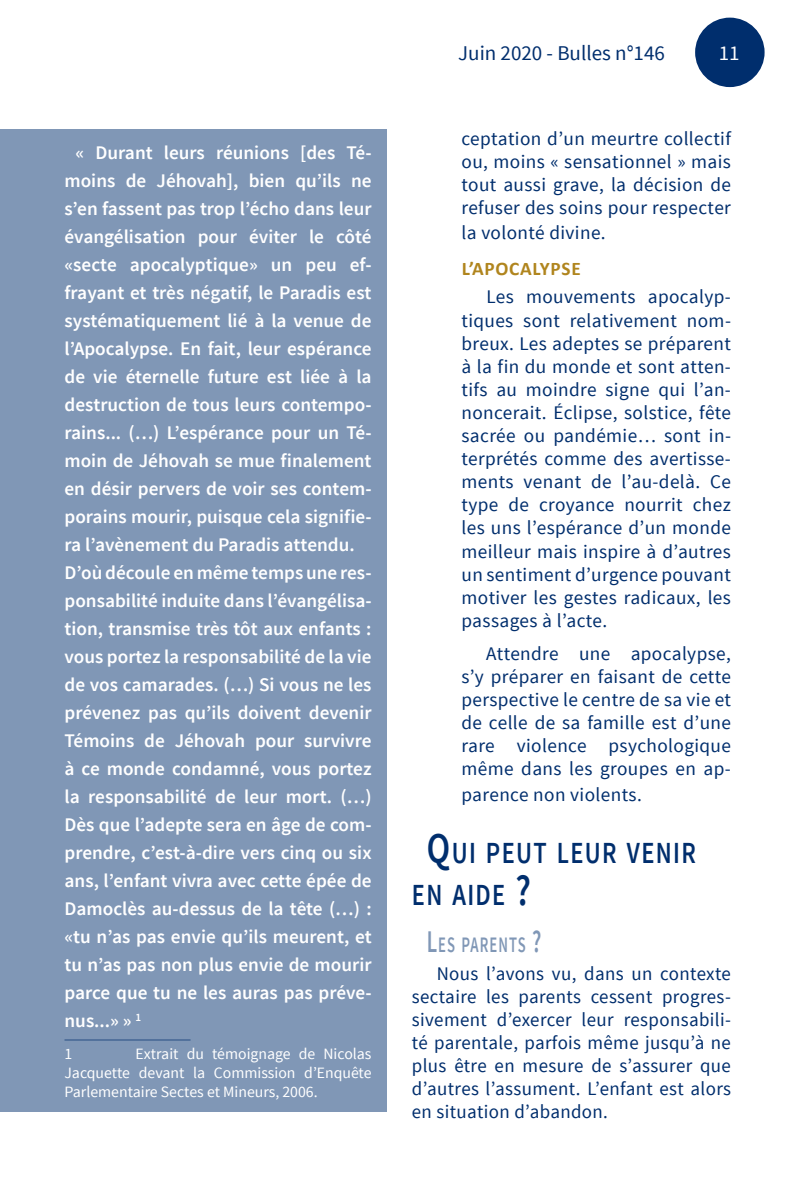
<style>
.page{position:relative;width:794px;height:1191px;background:#fff}
.page>*{position:absolute;margin:0;border:0;box-sizing:border-box;transform-origin:0 0}
.t1{font:600 30.62px/42px "Source Sans Pro";letter-spacing:.055em;color:#002e6d;scale:.8 1}
.t2{font:600 22.05px "Source Sans Pro";letter-spacing:.07em;color:#8097b6;scale:.67 1}
.t3{font:21px "Source Sans Pro";color:#002e6d}
.t4{font:21px "Source Sans Pro";color:#fff}
.t5{font:600 19.25px/28px "Source Sans Pro";color:#fff}
.t6{font:19.25px/23.1px "Source Sans Pro";letter-spacing:.02em;color:#002e6d;text-align:justify}
.t7{font:700 19.25px "Calibri";letter-spacing:.04em;color:#b0851e}
.t8{font:15.75px/18.9px "Source Sans Pro";color:#fff;text-align:justify}
.s1{font-size:43.75px}
.s2{font-size:31.5px}
</style>
<div class="page">
<div style="left:695px;top:18px;width:69px;height:69px;background:#002e6d;border-radius:50%"></div>
<div style="left:0;top:129px;width:386px;height:982px;background:#8097b6"></div>
<hr style="left:64px;top:1039px;width:126px;height:1px;background:#4d6d99">
<p class="t5" style="left:64px;top:139px;width:309px;text-indent:11px">« Durant leurs réunions [des Té&shy;moins de Jéhovah], bien qu’ils ne s’en fassent pas trop l’écho dans leur évangélisation pour éviter le côté «secte apocalyptique» un peu ef&shy;frayant et très négatif, le Paradis est systématiquement lié à la venue de l’Apocalypse. En fait, leur espérance de vie éternelle future est liée à la destruction de tous leurs contempo&shy;rains... (…) L’espérance pour un Té&shy;moin de Jéhovah se mue finalement en désir pervers de voir ses contem&shy;porains mourir, puisque cela signifie&shy;ra l’avènement du Paradis attendu.<br>D’où découle en même temps une res&shy;ponsabilité induite dans l’évangélisa&shy;tion, transmise très tôt aux enfants : vous portez la responsabilité de la vie de vos camarades. (…) Si vous ne les prévenez pas qu’ils doivent devenir Témoins de Jéhovah pour survivre à ce monde condamné, vous portez la responsabilité de leur mort. (…)<br>Dès que l’adepte sera en âge de com&shy;prendre, c’est-à-dire vers cinq ou six ans, l’enfant vivra avec cette épée de Damoclès au-dessus de la tête (…) : «tu n’as pas envie qu’ils meurent, et tu n’as pas non plus envie de mourir parce que tu ne les auras pas préve&shy;nus...» » <sup>1</sup></p>
<p class="t8" style="left:64px;top:1044px;width:9px">1</p>
<p class="t8" style="left:64px;top:1044px;width:308px;text-indent:71px">Extrait du témoignage de Nicolas Jacquette devant la Commission d’Enquête Parlementaire Sectes et Mineurs, 2006.</p>
<p class="t3" style="left:458px;top:40px;width:208px">Juin 2020 - Bulles n°146</p>
<p class="t4" style="left:719px;top:40px;width:22px">11</p>
<p class="t6" style="left:461px;top:127px;width:271px">ceptation d’un meurtre collectif ou, moins « sensationnel » mais tout aussi grave, la décision de refuser des soins pour respecter</p>
<p class="t6" style="left:461px;top:222px;width:146px">la volonté divine.</p>
<p class="t7" style="left:462px;top:255px;width:120px">L’APOCALYPSE</p>
<p class="t6" style="left:461px;top:286px;width:271px;text-indent:25px">Les mouvements apocalyp&shy;tiques sont relativement nom&shy;breux. Les adeptes se préparent à la fin du monde et sont atten&shy;tifs au moindre signe qui l’an&shy;noncerait. Éclipse, solstice, fête sacrée ou pandémie… sont in&shy;terprétés comme des avertisse&shy;ments venant de l’au-delà. Ce type de croyance nourrit chez les uns l’espérance d’un monde meilleur mais inspire à d’autres un sentiment d’urgence pouvant motiver les gestes radicaux, les passages à l’acte.</p>
<p class="t6" style="left:461px;top:642px;width:271px;text-indent:25px">Attendre une apocalypse, s’y préparer en faisant de cette perspective le centre de sa vie et de celle de sa famille est d’une rare violence psychologique même dans les groupes en ap-</p>
<p class="t6" style="left:461px;top:783px;width:182px">parence non violents.</p>
<h1 class="t1" style="left:412px;top:832px;width:357px;text-indent:15px"><span class="s1">Q</span>UI PEUT LEUR VENIR<br>EN AIDE <span class="s1">?</span></h1>
<p class="t2" style="left:427px;top:930px;width:173px"><span class="s2">L</span>ES PARENTS <span class="s2">?</span></p>
<p class="t6" style="left:412px;top:962px;width:321px;text-indent:25px">Nous l’avons vu, dans un contexte sectaire les parents cessent progres&shy;sivement d’exercer leur responsabili&shy;té parentale, parfois même jusqu’à ne plus être en mesure de s’assurer que d’autres l’assument. L’enfant est alors en situation d’abandon.</p>
</div>
